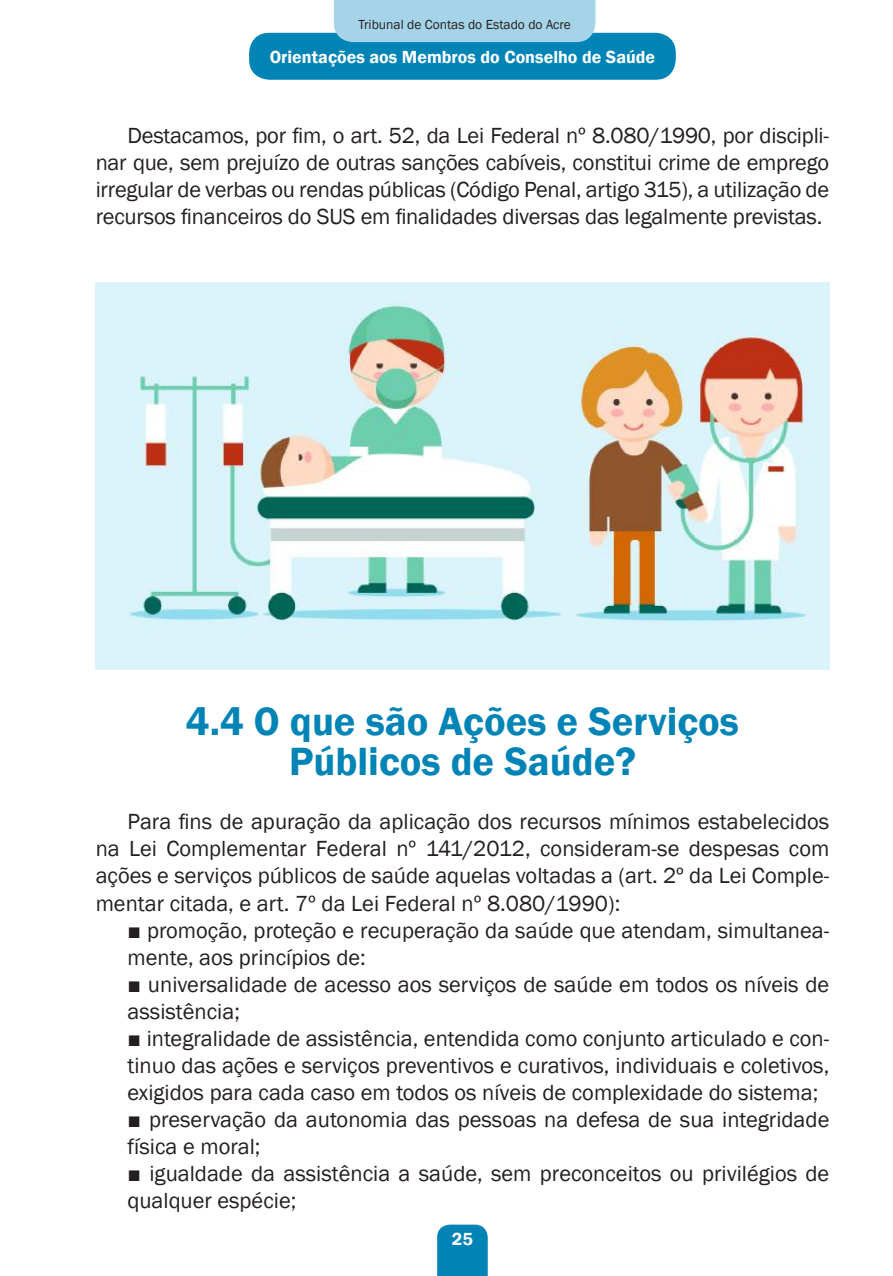
<style>
.page{position:relative;width:893px;height:1276px;background:#fff}
.page>*{position:absolute;margin:0;border:0;box-sizing:border-box;transform-origin:0 0}
.t1{font:600 40.5px/40.5px "Franklin Gothic";color:#0084b6;text-align:center}
.t2{font:22.5px/27px "Franklin Gothic";color:#241f1f}
.t3{font:600 18px "Franklin Gothic";color:#fff}
.t4{font:13.5px "Franklin Gothic";color:#241f1f}
</style>
<div class="page">
<svg style="left:437px;top:1224px;width:51px;height:52px;background:#0b89b9"></svg>
<div style="left:249px;top:33px;width:427px;height:47px;background:#0084b6;border-radius:20px"></div>
<div style="left:334px;top:0;width:261px;height:42px;background:#a5d3e8"></div>
<img style="left:96px;top:283px;width:733px;height:387px">
<p class="t4" style="left:359px;top:16px;width:214px">Tribunal de Contas do Estado do Acre</p>
<p class="t3" style="left:270px;top:46px;width:387px">Orientações aos Membros do Conselho de Saúde</p>
<p class="t2" style="left:96px;top:123px;width:735px;text-align:justify;text-indent:32px">Destacamos, por fim, o art. 52, da Lei Federal nº 8.080/1990, por discipli&shy;nar que, sem prejuízo de outras sanções cabíveis, constitui crime de emprego irregular de verbas ou rendas públicas (Código Penal, artigo 315), a utilização de recursos financeiros do SUS em finalidades diversas das legalmente previstas.</p>
<h1 class="t1" style="left:186px;top:701px;width:555px">4.4 O que são Ações e Serviços<br>Públicos de Saúde?</h1>
<p class="t2" style="left:96px;top:809px;width:735px;text-align:justify;text-indent:32px">Para fins de apuração da aplicação dos recursos mínimos estabelecidos na Lei Complementar Federal nº 141/2012, consideram-se despesas com ações e serviços públicos de saúde aquelas voltadas a (art. 2º da Lei Comple&shy;mentar citada, e art. 7º da Lei Federal nº 8.080/1990):</p>
<p class="t2" style="left:128px;top:917px;width:703px">■ promoção, proteção e recuperação da saúde que atendam, simultanea&shy;mente, aos princípios de:</p>
<p class="t2" style="left:128px;top:971px;width:703px">■ universalidade de acesso aos serviços de saúde em todos os níveis de assistência;</p>
<p class="t2" style="left:128px;top:1025px;width:703px;text-align:justify">■ integralidade de assistência, entendida como conjunto articulado e con&shy;tinuo das ações e serviços preventivos e curativos, individuais e coletivos, exigidos para cada caso em todos os níveis de complexidade do sistema;</p>
<p class="t2" style="left:128px;top:1106px;width:703px">■ preservação da autonomia das pessoas na defesa de sua integridade física e moral;</p>
<p class="t2" style="left:128px;top:1160px;width:703px">■ igualdade da assistência a saúde, sem preconceitos ou privilégios de qualquer espécie;</p>
<p class="t3" style="left:452px;top:1228px;width:23px">25</p>
</div>
